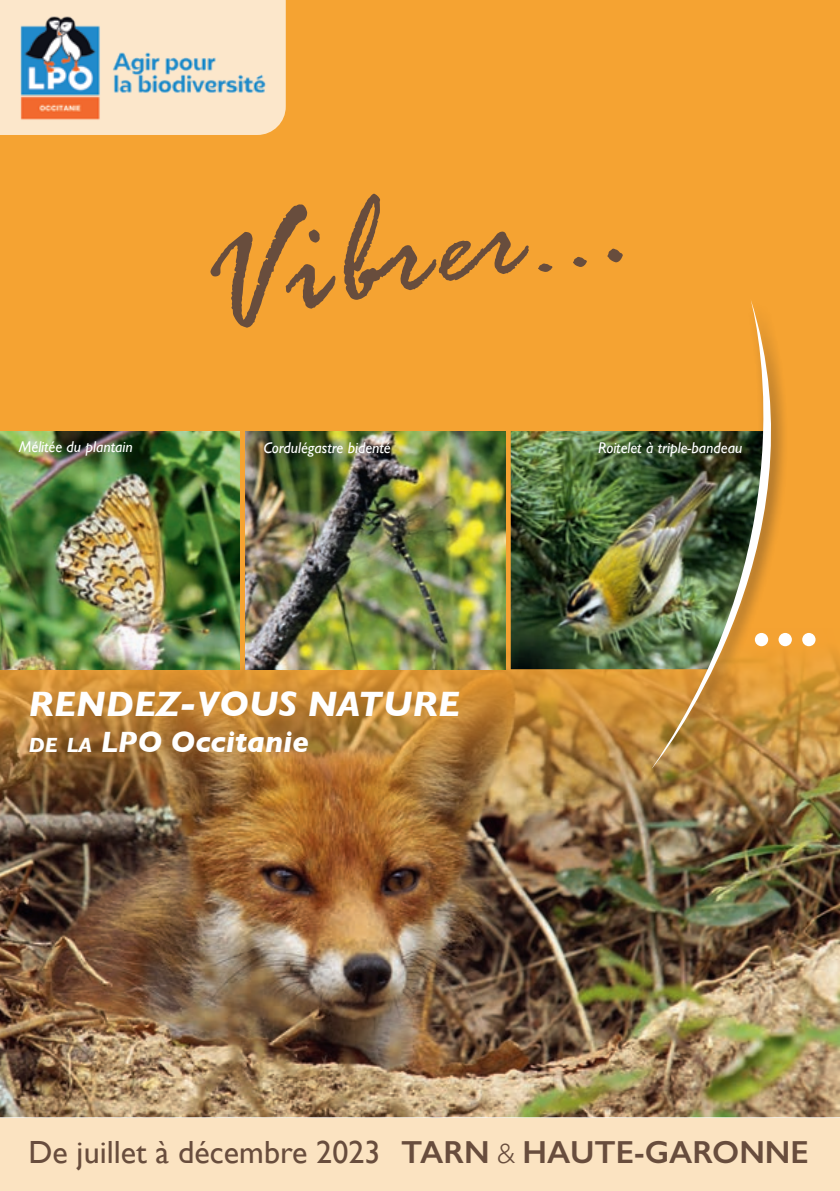
<style>
.page{position:relative;width:840px;height:1191px;background:#fff}
.page>*{position:absolute;margin:0;border:0;box-sizing:border-box;transform-origin:0 0}
.t1{font:italic 700 36px "Gill Sans";color:#fff}
.t2{font:32px "Gill Sans";color:#684d3d}
.t3{font:600 32px "Gill Sans";color:#684d3d}
.t4{font:italic 700 30px "Gill Sans";color:#fff}
.t5{font:italic 15.6px "Gill Sans";color:#fff}
.s1{font-size:21px}
.s2{font-weight:300;font-size:29px}
</style>
<div class="page">
<div style="left:0;top:0;width:839px;height:628px;background:#f5a332"></div>
<img style="left:0;top:628px;width:839px;height:489px">
<div style="left:0;top:1117px;width:839px;height:74px;background:#fbe3c1"></div>
<img style="left:0;top:431px;width:240px;height:238px">
<img style="left:245px;top:431px;width:260px;height:238px">
<img style="left:510px;top:431px;width:137px;height:238px">
<div style="left:647px;top:297px;width:142px;height:486px;background:#231f20;opacity:.5"></div>
<img style="left:651px;top:298px;width:178px;height:471px">
<div style="left:0;top:0;width:285px;height:135px;background:#fce7cb"></div>
<img style="left:12px;top:4px;width:263px;height:120px">
<div style="left:199px;top:192px;width:424px;height:141px;background:#f5a332"></div>
<p class="t5" style="left:19px;top:437px;width:115px">Mélitée du plantain</p>
<p class="t5" style="left:263px;top:439px;width:129px">Cordulégastre bidenté</p>
<p class="t5" style="left:597px;top:439px;width:146px">Roitelet à triple-bandeau</p>
<h1 class="t1" style="left:28px;top:683px;width:433px">RENDEZ-VOUS NATURE</h1>
<h3 class="t4" style="left:28px;top:724px;width:282px"><span class="s1">de la</span> LPO Occitanie</h3>
<h2 class="t2" style="left:28px;top:1133px;width:353px">De juillet à décembre 2023</h2>
<h2 class="t3" style="left:401px;top:1132px;width:409px">TARN <span class="s2">&amp;</span> HAUTE-GARONNE</h2>
</div>
